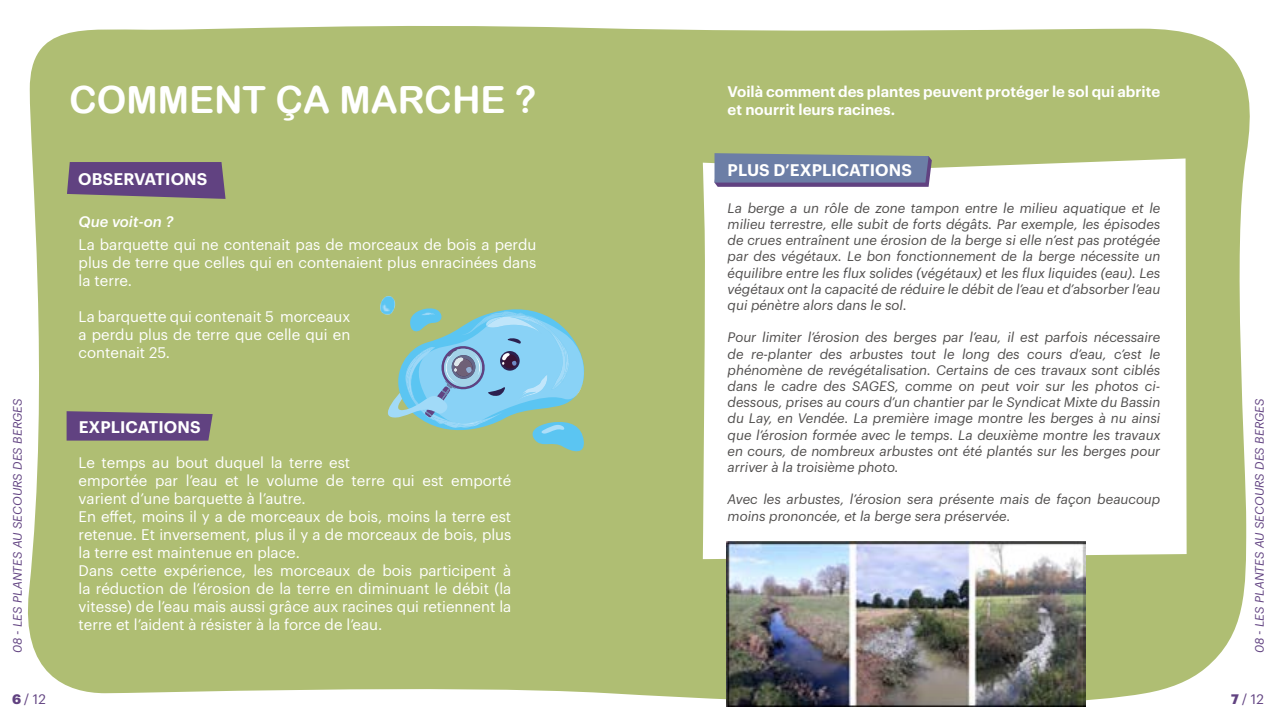
<style>
.page{position:relative;width:1276px;height:723px;background:#fff}
.page>*{position:absolute;margin:0;border:0;box-sizing:border-box;transform-origin:0 0}
.t1{font:37.5px "Arial Rounded MT Bold";color:#fff}
.t2{font:600 16.5px "Graphik";letter-spacing:.005em;color:#fff}
.t3{font:15px/18px "Graphik";color:#fff;text-align:justify}
.t4{font:600 15px/18px "Graphik";color:#fff}
.t5{font:italic 500 15px "Graphik";color:#fff}
.t6{font:italic 13.5px/16.2px "Graphik";color:#504e4d;text-align:justify}
.t7{font:13.5px "Graphik";color:#614281}
.t8{font:italic 12px "Graphik";letter-spacing:.005em;color:#614281}
.s1{font-weight:700}
</style>
<div class="page">
<div style="left:28px;top:26px;width:1222px;height:681px;background:#afbe73"></div>
<svg style="left:67px;top:411px;width:146px;height:30px"></svg>
<svg style="left:67px;top:162px;width:158px;height:37px"></svg>
<svg style="left:380px;top:298px;width:208px;height:157px"></svg>
<img style="left:378px;top:296px;width:54px;height:20px">
<svg style="left:703px;top:158px;width:483px;height:401px"></svg>
<svg style="left:714px;top:153px;width:218px;height:34px"></svg>
<img style="left:726px;top:541px;width:360px;height:165px">
<h1 class="t1" style="left:69px;top:78px;width:469px">COMMENT ÇA MARCHE ?</h1>
<p class="t2" style="left:78px;top:167px;width:130px">OBSERVATIONS</p>
<p class="t4" style="left:727px;top:81px;width:434px">Voilà comment des plantes peuvent protéger le sol qui abrite et nourrit leurs racines.</p>
<p class="t2" style="left:727px;top:157px;width:186px">PLUS D’EXPLICATIONS</p>
<p class="t6" style="left:727px;top:199px;width:434px">La berge a un rôle de zone tampon entre le milieu aquatique et le milieu terrestre, elle subit de forts dégâts. Par exemple, les épisodes de crues entraînent une érosion de la berge si elle n’est pas protégée par des végétaux. Le bon fonctionnement de la berge nécessite un équilibre entre les flux solides (végétaux) et les flux liquides (eau). Les végétaux ont la capacité de réduire le débit de l’eau et d’absorber l’eau qui pénètre alors dans le sol.</p>
<p class="t6" style="left:727px;top:328px;width:434px">Pour limiter l’érosion des berges par l’eau, il est parfois nécessaire de re-planter des arbustes tout le long des cours d’eau, c’est le phénomène de revégétalisation. Certains de ces travaux sont ciblés dans le cadre des SAGES, comme on peut voir sur les photos ci&shy;dessous, prises au cours d’un chantier par le Syndicat Mixte du Bassin du Lay, en Vendée. La première image montre les berges à nu ainsi que l’érosion formée avec le temps. La deuxième montre les travaux en cours, de nombreux arbustes ont été plantés sur les berges pour arriver à la troisième photo.</p>
<p class="t6" style="left:727px;top:490px;width:434px">Avec les arbustes, l’érosion sera présente mais de façon beaucoup moins prononcée, et la berge sera préservée.</p>
<p class="t5" style="left:79px;top:210px;width:96px">Que voit-on ?</p>
<p class="t3" style="left:79px;top:234px;width:459px">La barquette qui ne contenait pas de morceaux de bois a perdu plus de terre que celles qui en contenaient plus enracinées dans la terre.</p>
<p class="t3" style="left:79px;top:306px;width:273px">La barquette qui contenait 5 morceaux a perdu plus de terre que celle qui en contenait 25.</p>
<p class="t8" style="left:9px;top:653px;width:257px;rotate:-90deg">08 - LES PLANTES AU SECOURS DES BERGES</p>
<p class="t8" style="left:1250px;top:653px;width:257px;rotate:-90deg">08 - LES PLANTES AU SECOURS DES BERGES</p>
<p class="t2" style="left:79px;top:414px;width:123px">EXPLICATIONS</p>
<p class="t3" style="left:79px;top:452px;width:434px;text-align:left">Le temps au bout duquel la terre est<br>emportée par l’eau et le volume de terre qui est emporté varient d’une barquette à l’autre.<br>En effet, moins il y a de morceaux de bois, moins la terre est retenue. Et inversement, plus il y a de morceaux de bois, plus la terre est maintenue en place.<br>Dans cette expérience, les morceaux de bois participent à la réduction de l’érosion de la terre en diminuant le débit (la vitesse) de l’eau mais aussi grâce aux racines qui retiennent la terre et l’aident à résister à la force de l’eau.</p>
<p class="t7" style="left:12px;top:689px;width:35px"><span class="s1">6</span> / 12</p>
<p class="t7" style="left:1231px;top:689px;width:34px"><span class="s1">7</span> / 12</p>
</div>
